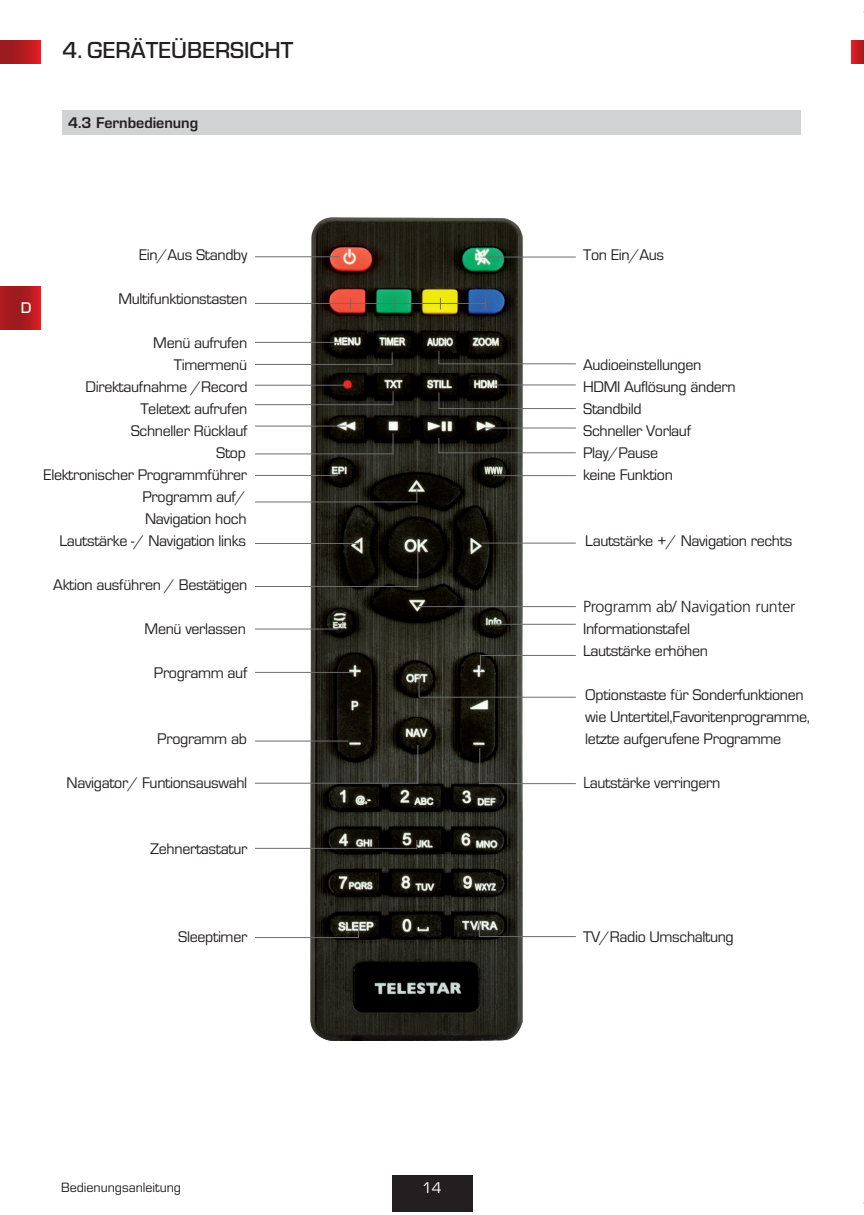
<style>
.page{position:relative;width:864px;height:1215px;background:#fff}
.page>*{position:absolute;margin:0;border:0;box-sizing:border-box;transform-origin:0 0}
.t1{font:500 24px "Eurostile OT";color:#231f20}
.t2{font:16px/22px "Eurostile OT";letter-spacing:-.02em;color:#231f20;text-align:right}
.t3{font:300 16px "Frutiger LT Pro";letter-spacing:-.02em;color:#231f20}
.t4{font:700 16px "Eurostile OT";color:#231f20}
.t5{font:16px "Eurostile OT";color:#fff}
.t6{font:500 16px "Eurostile OT";color:#fff}
.t7{font:14px "Eurostile OT";color:#231f20}
.s1{font-family:"Frutiger LT Pro";font-weight:300}
</style>
<div class="page">
<svg style="left:0;top:286px;width:40px;height:43px;background:#ad1b1f"></svg>
<div style="left:391px;top:1174px;width:81px;height:37px;background:#231f20"></div>
<svg style="left:851px;top:40px;width:12px;height:24px"></svg>
<div style="left:0;top:40px;width:40px;height:24px;background:linear-gradient(to right,#8a1b1d,#d81c23)"></div>
<div style="left:62px;top:110px;width:738px;height:25px;background:#d1d2d4"></div>
<img style="left:311px;top:217px;width:211px;height:823px">
<hr style="left:255px;top:256px;width:84px;height:1px;background:#6c6d70">
<hr style="left:255px;top:342px;width:84px;height:1px;background:#6c6d70">
<hr style="left:255px;top:364px;width:137px;height:1px;background:#6c6d70">
<svg style="left:391px;top:352px;width:1px;height:12px"></svg>
<hr style="left:255px;top:385px;width:91px;height:1px;background:#6c6d70">
<hr style="left:255px;top:404px;width:138px;height:1px;background:#6c6d70">
<svg style="left:392px;top:391px;width:1px;height:13px"></svg>
<hr style="left:494px;top:384px;width:81px;height:1px;background:#6c6d70">
<hr style="left:438px;top:408px;width:137px;height:1px;background:#6c6d70">
<svg style="left:438px;top:392px;width:1px;height:16px"></svg>
<hr style="left:255px;top:425px;width:91px;height:1px;background:#6c6d70">
<hr style="left:485px;top:427px;width:90px;height:1px;background:#6c6d70">
<hr style="left:438px;top:452px;width:137px;height:1px;background:#6c6d70">
<svg style="left:438px;top:438px;width:1px;height:15px"></svg>
<hr style="left:255px;top:453px;width:138px;height:1px;background:#6c6d70">
<svg style="left:392px;top:433px;width:1px;height:21px"></svg>
<hr style="left:255px;top:303px;width:231px;height:1px;background:#6c6d70">
<svg style="left:438px;top:351px;width:1px;height:12px"></svg>
<hr style="left:438px;top:363px;width:137px;height:1px;background:#6c6d70">
<hr style="left:255px;top:475px;width:83px;height:1px;background:#6c6d70">
<hr style="left:255px;top:501px;width:162px;height:1px;background:#6c6d70">
<hr style="left:255px;top:543px;width:104px;height:1px;background:#6c6d70">
<hr style="left:255px;top:628px;width:83px;height:1px;background:#6c6d70">
<hr style="left:255px;top:586px;width:163px;height:1px;background:#6c6d70">
<hr style="left:417px;top:551px;width:1px;height:36px;background:#6c6d70">
<hr style="left:492px;top:475px;width:83px;height:1px;background:#6c6d70">
<hr style="left:481px;top:542px;width:94px;height:1px;background:#6c6d70">
<hr style="left:491px;top:623px;width:84px;height:1px;background:#6c6d70">
<hr style="left:416px;top:606px;width:159px;height:1px;background:#6c6d70">
<hr style="left:480px;top:655px;width:95px;height:1px;background:#6c6d70">
<hr style="left:479px;top:783px;width:96px;height:1px;background:#6c6d70">
<hr style="left:419px;top:696px;width:156px;height:1px;background:#6c6d70">
<svg style="left:418px;top:674px;width:1px;height:23px"></svg>
<hr style="left:479px;top:748px;width:1px;height:36px;background:#6c6d70">
<svg style="left:479px;top:655px;width:1px;height:16px"></svg>
<hr style="left:255px;top:672px;width:98px;height:1px;background:#6c6d70">
<hr style="left:255px;top:740px;width:93px;height:1px;background:#6c6d70">
<hr style="left:255px;top:782px;width:163px;height:1px;background:#6c6d70">
<hr style="left:417px;top:745px;width:1px;height:38px;background:#6c6d70">
<hr style="left:255px;top:847px;width:162px;height:1px;background:#6c6d70">
<hr style="left:255px;top:937px;width:104px;height:1px;background:#6c6d70">
<hr style="left:479px;top:936px;width:96px;height:1px;background:#6c6d70">
<hr style="left:482px;top:256px;width:93px;height:1px;background:#6c6d70">
<svg style="left:416px;top:488px;width:1px;height:14px"></svg>
<svg style="left:358px;top:925px;width:1px;height:12px"></svg>
<svg style="left:478px;top:920px;width:1px;height:16px"></svg>
<h1 class="t1" style="left:62px;top:37px;width:232px">4. GERÄTEÜBERSICHT</h1>
<p class="t4" style="left:68px;top:114px;width:131px">4.3 Fernbedienung</p>
<p class="t6" style="left:21px;top:298px;width:12px">D</p>
<p class="t2" style="left:139px;top:244px;width:110px">Ein/Aus Standby</p>
<p class="t2" style="left:583px;top:244px;width:82px">Ton Ein/Aus</p>
<p class="t2" style="left:118px;top:288px;width:130px">Multifunktionstasten</p>
<p class="t2" style="left:153px;top:332px;width:95px">Menü aufrufen</p>
<p class="t2" style="left:85px;top:354px;width:164px">Timermenü<br>Direktaufnahme /Record<br>Teletext aufrufen</p>
<p class="t2" style="left:131px;top:420px;width:118px">Schneller Rücklauf</p>
<p class="t2" style="left:216px;top:442px;width:31px">Stop</p>
<p class="t2" style="left:583px;top:354px;width:120px">Audioeinstellungen</p>
<p class="t2" style="left:583px;top:376px;width:154px">HDMI Auflösung ändern</p>
<p class="t2" style="left:583px;top:420px;width:109px">Schneller Vorlauf</p>
<p class="t2" style="left:583px;top:398px;width:60px">Standbild</p>
<p class="t2" style="left:583px;top:442px;width:77px">Play/Pause</p>
<p class="t2" style="left:43px;top:464px;width:205px">Elektronischer Programmführer</p>
<p class="t2" style="left:583px;top:464px;width:91px">keine Funktion</p>
<p class="t2" style="left:59px;top:486px;width:188px">Programm auf/<br>Navigation hoch<br>Lautstärke -/ Navigation links</p>
<p class="t2" style="left:53px;top:574px;width:195px">Aktion ausführen / Bestätigen</p>
<p class="t2" style="left:144px;top:618px;width:103px">Menü verlassen</p>
<p class="t2" style="left:154px;top:662px;width:95px">Programm auf</p>
<p class="t2" style="left:157px;top:728px;width:91px">Programm ab</p>
<p class="t2" style="left:67px;top:772px;width:182px">Navigator/ Funtionsauswahl</p>
<p class="t2" style="left:585px;top:530px;width:208px">Lautstärke +/ Navigation rechts</p>
<p class="t3" style="left:583px;top:597px;width:214px">Programm ab/ Navigation runter</p>
<p class="t2" style="left:583px;top:640px;width:126px">Lautstärke erhöhen</p>
<p class="t2" style="left:583px;top:618px;width:109px">Informationstafel</p>
<p class="t2" style="left:585px;top:684px;width:226px;text-align:left">Optionstaste für Sonderfunktionen wie Untertitel,Favoritenprogramme, letzte aufgerufene Programme</p>
<p class="t2" style="left:583px;top:772px;width:139px"><span class="s1">L</span>autstärke verringern</p>
<p class="t2" style="left:150px;top:838px;width:99px">Zehnertastatur</p>
<p class="t2" style="left:178px;top:926px;width:71px">Sleeptimer</p>
<p class="t2" style="left:583px;top:926px;width:152px">TV/Radio Umschaltung</p>
<p class="t7" style="left:61px;top:1179px;width:121px">Bedienungsanleitung</p>
<p class="t5" style="left:422px;top:1178px;width:21px">14</p>
</div>
